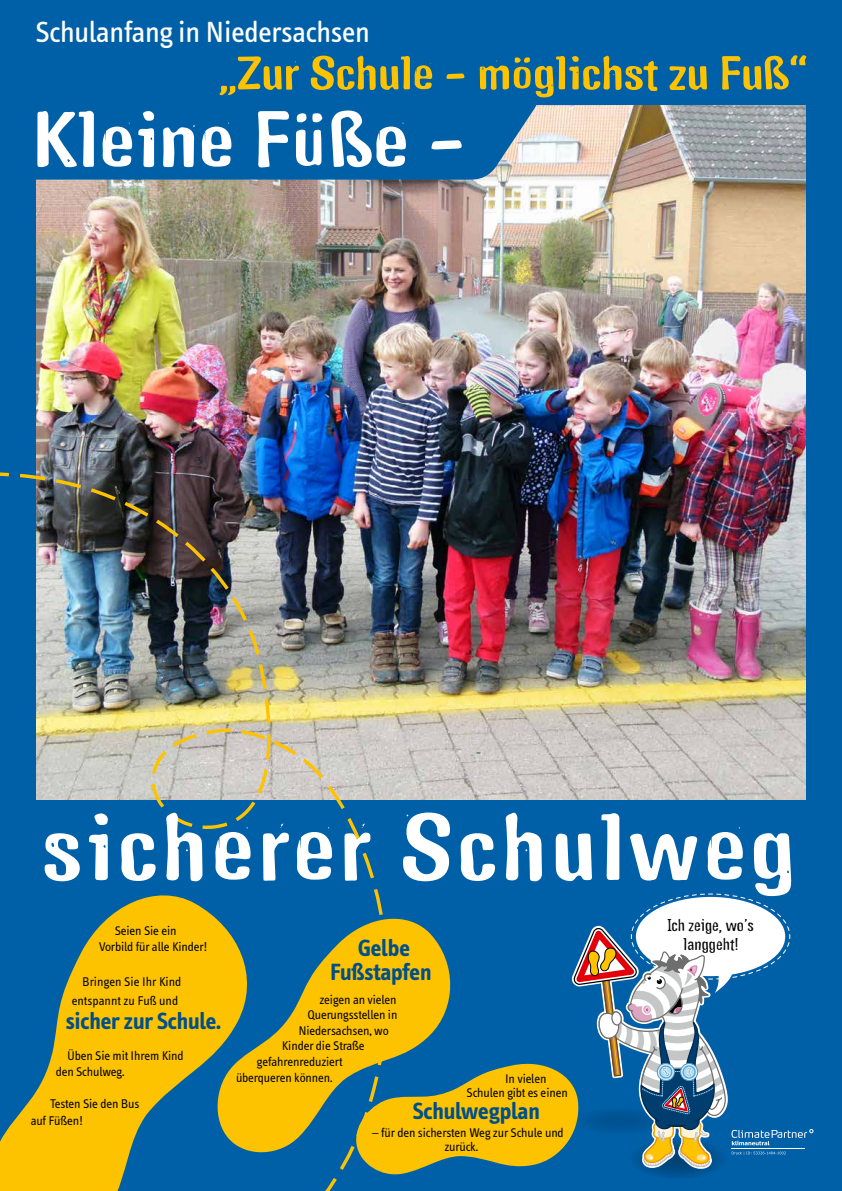
<style>
.page{position:relative;width:842px;height:1191px;background:#0060a7}
.page>*{position:absolute;margin:0;border:0;box-sizing:border-box;transform-origin:0 0}
.t1{font:700 100px "Gagamond";letter-spacing:.045em;color:#fff}
.t2{font:700 84px "Gagamond";letter-spacing:.01em;color:#fff}
.t3{font:700 50px "Gagamond";color:#fdc300}
.t4{font:30px "Info Text";letter-spacing:-.01em;color:#fff}
.t5{font:700 24px/24px "Info Text";letter-spacing:-.01em;color:#004f8b;text-align:center}
.t6{font:18px/19px "Gagamond";color:#000;text-align:center}
.t7{font:13px/14px "Info Text";letter-spacing:-.01em;color:#000}
</style>
<div class="page">
<img style="left:36px;top:106px;width:770px;height:549px">
<img style="left:0;top:470px;width:381px;height:330px">
<svg style="left:36px;top:105px;width:579px;height:103px"></svg>
<svg style="left:0;top:904px;width:128px;height:287px;fill:#fdc300"></svg>
<svg style="left:128px;top:655px;width:685px;height:536px"></svg>
<h3 class="t4" style="left:35px;top:16px;width:336px">Schulanfang in Niedersachsen</h3>
<h3 class="t3" style="left:218px;top:47px;width:591px">„Zur Schule – möglichst zu Fuß“</h3>
<h2 class="t2" style="left:34px;top:95px;width:434px">Kleine Füße –</h2>
<h1 class="t1" style="left:42px;top:794px;width:755px">sicherer Schulweg</h1>
<p class="t7" style="left:99px;top:923px;width:111px;line-height:16px;text-indent:16px">Seien Sie ein<br>Vorbild für alle Kinder!</p>
<p class="t7" style="left:72px;top:972px;width:111px;line-height:19px;text-align:right">Bringen Sie Ihr Kind entspannt zu Fuß und</p>
<h3 class="t5" style="left:66px;top:1009px;width:157px">sicher zur Schule.</h3>
<p class="t7" style="left:56px;top:1048px;width:129px;line-height:15.6px;text-indent:11px">Üben Sie mit Ihrem Kind den Schulweg.</p>
<p class="t7" style="left:31px;top:1095px;width:110px;line-height:17px;text-indent:19px">Testen Sie den Bus auf Füßen!</p>
<h3 class="t5" style="left:330px;top:935px;width:103px">Gelbe<br>Fußstapfen</h3>
<p class="t7" style="left:319px;top:992px;width:79px">zeigen an vielen</p>
<p class="t7" style="left:307px;top:1008px;width:92px">Querungsstellen in</p>
<p class="t7" style="left:298px;top:1023px;width:92px">Niedersachsen, wo</p>
<p class="t7" style="left:282px;top:1039px;width:84px">Kinder die Straße</p>
<p class="t7" style="left:257px;top:1055px;width:87px">gefahrenreduziert</p>
<p class="t7" style="left:236px;top:1070px;width:98px">überqueren können.</p>
<p class="t7" style="left:467px;top:1071px;width:103px;text-indent:38px">In vielen<br>Schulen gibt es einen</p>
<h3 class="t5" style="left:413px;top:1098px;width:129px">Schulwegplan</h3>
<p class="t7" style="left:444px;top:1125px;width:121px;text-indent:-72px">– für den sichersten Weg zur Schule und zurück.</p>
<h3 class="t6" style="left:668px;top:915px;width:88px">Ich zeige, wo’s langgeht!</h3>
</div>
